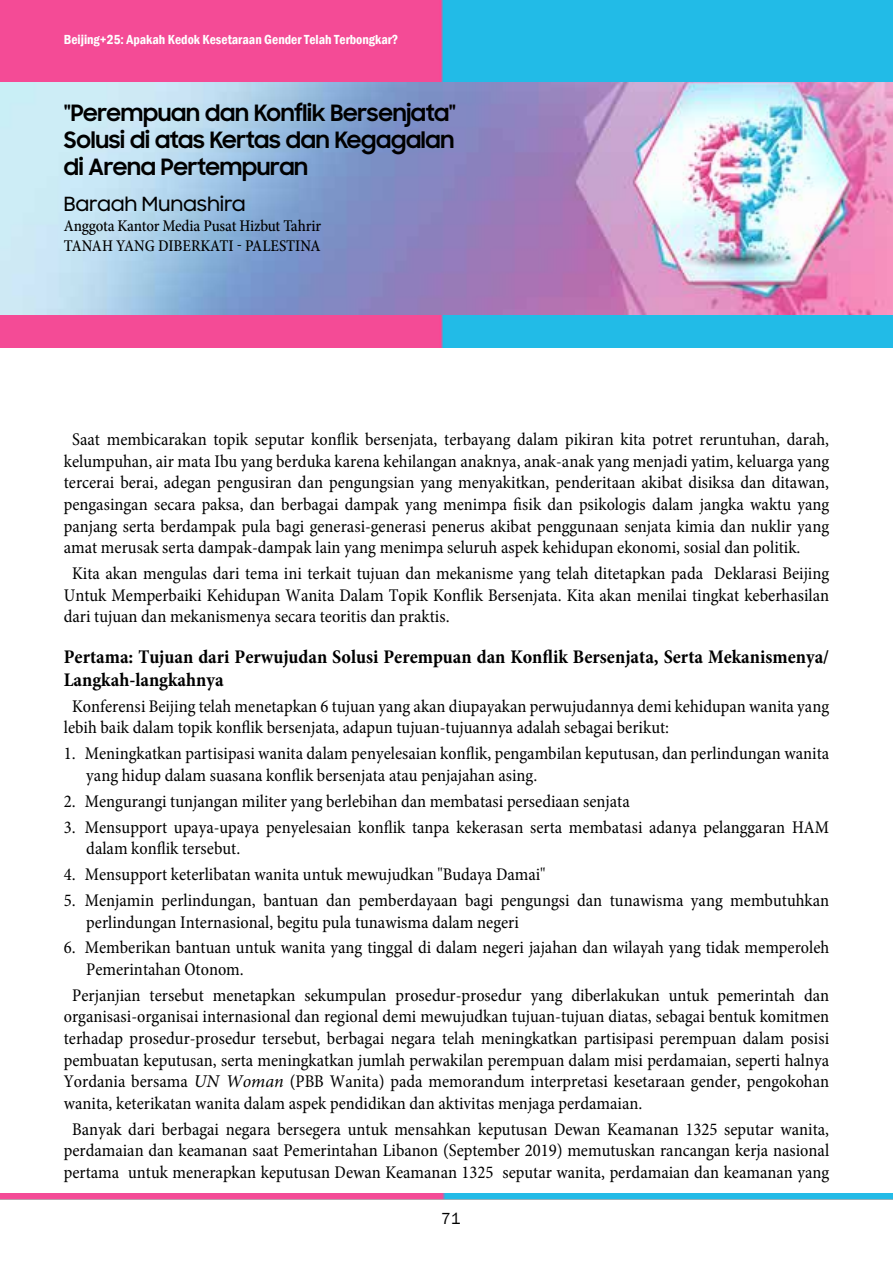
<style>
.page{position:relative;width:893px;height:1263px;background:#fff}
.page>*{position:absolute;margin:0;border:0;box-sizing:border-box;transform-origin:0 0}
.t1{font:700 22.5px/27px "Samsung Sharp Sans";letter-spacing:-.01em;color:#000;text-align:justify}
.t2{font:700 condensed 19.5px/23.4px "Minion Pro";color:#000}
.t3{font:500 19.5px "Samsung Sharp Sans";letter-spacing:-.01em;color:#000}
.t4{font:condensed 18px/21.6px "Minion Pro";color:#000}
.t5{font:500 condensed 16.5px/19.8px "Minion Pro";letter-spacing:-.01em;color:#000;text-align:right}
.t6{font:16.5px "Franklin Gothic";color:#000}
.t7{font:600 condensed 13.5px "Franklin Gothic";color:#fff}
.s1{font-style:italic;font-stretch:normal}
</style>
<div class="page">
<img style="left:0;top:1194px;width:893px;height:5px">
<img style="left:0;top:0;width:893px;height:347px">
<img style="left:0;top:82px;width:893px;height:233px">
<p class="t7" style="left:64px;top:30px;width:336px">Beijing+25: Apakah Kedok Kesetaraan Gender Telah Terbongkar?</p>
<p class="t1" style="left:64px;top:98px;width:394px">"Perempuan dan Konflik Bersenjata" Solusi di atas Kertas dan Kegagalan di Arena Pertempuran</p>
<p class="t3" style="left:64px;top:190px;width:183px">Baraah Munashira</p>
<p class="t5" style="left:64px;top:216px;width:259px">Anggota Kantor Media Pusat Hizbut Tahrir i - Palestina</p>
<p class="t5" style="left:64px;top:236px;width:40px">Ta nah</p>
<p class="t5" style="left:116px;top:236px;width:85px">yang Diberkat</p>
<p class="t4" style="left:64px;top:429px;width:767px;text-align:justify;text-indent:8px">Saat membicarakan topik seputar konflik bersenjata, terbayang dalam pikiran kita potret reruntuhan, darah, kelumpuhan, air mata Ibu yang berduka karena kehilangan anaknya, anak-anak yang menjadi yatim, keluarga yang tercerai berai, adegan pengusiran dan pengungsian yang menyakitkan, penderitaan akibat disiksa dan ditawan, pengasingan secara paksa, dan berbagai dampak yang menimpa fisik dan psikologis dalam jangka waktu yang panjang serta berdampak pula bagi generasi-generasi penerus akibat penggunaan senjata kimia dan nuklir yang amat merusak serta dampak-dampak lain yang menimpa seluruh aspek kehidupan ekonomi, sosial dan politik.</p>
<p class="t4" style="left:714px;top:563px;width:116px">Deklarasi Beijing</p>
<p class="t4" style="left:64px;top:563px;width:767px;text-indent:8px">Kita akan mengulas dari tema ini terkait tujuan dan mekanisme yang telah ditetapkan pada<br>Untuk Memperbaiki Kehidupan Wanita Dalam Topik Konflik Bersenjata. Kita akan menilai tingkat keberhasilan dari tujuan dan mekanismenya secara teoritis dan praktis.</p>
<p class="t2" style="left:64px;top:645px;width:767px">Pertama: Tujuan dari Perwujudan Solusi Perempuan dan Konflik Bersenjata, Serta Mekanismenya/<br>Langkah-langkahnya</p>
<p class="t4" style="left:64px;top:695px;width:767px;text-indent:8px">Konferensi Beijing telah menetapkan 6 tujuan yang akan diupayakan perwujudannya demi kehidupan wanita yang lebih baik dalam topik konflik bersenjata, adapun tujuan-tujuannya adalah sebagai berikut:</p>
<p class="t4" style="left:85px;top:743px;width:746px">Meningkatkan partisipasi wanita dalam penyelesaian konflik, pengambilan keputusan, dan perlindungan wanita</p>
<p class="t4" style="left:64px;top:743px;width:13px">1.</p>
<p class="t4" style="left:64px;top:790px;width:13px">2.</p>
<p class="t4" style="left:64px;top:816px;width:13px">3.</p>
<p class="t4" style="left:64px;top:864px;width:13px">4.</p>
<p class="t4" style="left:64px;top:890px;width:13px">5.</p>
<p class="t4" style="left:64px;top:937px;width:13px">6.</p>
<p class="t4" style="left:85px;top:762px;width:546px;line-height:25.8px">yang hidup dalam suasana konflik bersenjata atau penjajahan asing.<br>Mengurangi tunjangan militer yang berlebihan dan membatasi persediaan senjata</p>
<p class="t4" style="left:85px;top:816px;width:746px">Mensupport upaya-upaya penyelesaian konflik tanpa kekerasan serta membatasi adanya pelanggaran HAM</p>
<p class="t4" style="left:85px;top:836px;width:462px;line-height:25.8px">dalam konflik tersebut.<br>Mensupport keterlibatan wanita untuk mewujudkan "Budaya Damai"</p>
<p class="t4" style="left:85px;top:890px;width:746px">Menjamin perlindungan, bantuan dan pemberdayaan bagi pengungsi dan tunawisma yang membutuhkan</p>
<p class="t4" style="left:85px;top:909px;width:746px;line-height:25.8px">perlindungan Internasional, begitu pula tunawisma dalam negeri<br>Memberikan bantuan untuk wanita yang tinggal di dalam negeri jajahan dan wilayah yang tidak memperoleh</p>
<p class="t4" style="left:86px;top:959px;width:159px">Pemerintahan Otonom.</p>
<p class="t4" style="left:150px;top:984px;width:56px">tersebut</p>
<p class="t4" style="left:213px;top:984px;width:84px">menetapkan</p>
<p class="t4" style="left:304px;top:984px;width:84px">sekumpulan</p>
<p class="t4" style="left:395px;top:984px;width:128px">prosedur-prosedur</p>
<p class="t4" style="left:571px;top:984px;width:90px">diberlakukan</p>
<p class="t4" style="left:669px;top:984px;width:41px">untuk</p>
<p class="t4" style="left:718px;top:984px;width:79px">pemerintah</p>
<p class="t4" style="left:804px;top:984px;width:27px">dan</p>
<p class="t4" style="left:64px;top:984px;width:767px;text-indent:8px">Perjanjian<br>organisasi-organisai internasional dan regional demi mewujudkan tujuan-tujuan diatas, sebagai bentuk komitmen terhadap prosedur-prosedur tersebut, berbagai negara telah meningkatkan partisipasi perempuan dalam posisi pembuatan keputusan, serta meningkatkan jumlah perwakilan perempuan dalam misi perdamaian, seperti halnya Yordania bersama <span class="s1">UN Woman</span> (PBB Wanita) pada memorandum interpretasi kesetaraan gender, pengokohan wanita, keterikatan wanita dalam aspek pendidikan dan aktivitas menjaga perdamaian.</p>
<p class="t4" style="left:64px;top:1118px;width:767px;text-align:right">Banyak dari berbagai negara bersegera untuk mensahkan keputusan Dewan Keamanan 1325 seputar wanita, perdamaian dan keamanan saat Pemerintahan Libanon (September 2019) memutuskan rancangan kerja nasional seputar wanita, perdamaian dan keamanan yang</p>
<p class="t4" style="left:531px;top:984px;width:33px">yang</p>
<p class="t4" style="left:128px;top:1161px;width:367px">untuk menerapkan keputusan Dewan Keamanan 1325</p>
<p class="t4" style="left:64px;top:1161px;width:57px">pertama</p>
<p class="t6" style="left:441px;top:1208px;width:21px">71</p>
</div>
